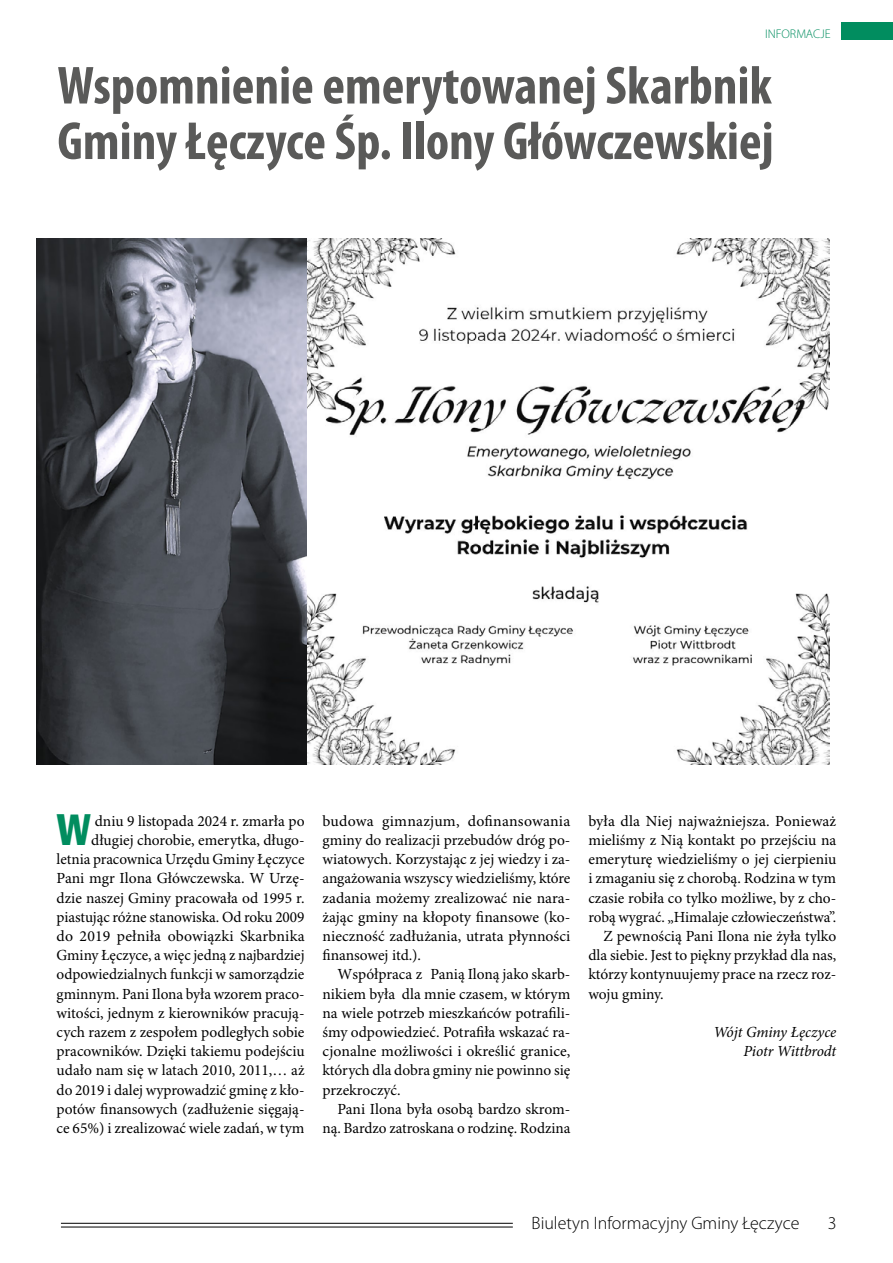
<style>
.page{position:relative;width:893px;height:1263px;background:#fff}
.page>*{position:absolute;margin:0;border:0;box-sizing:border-box;transform-origin:0 0}
.t1{font:700 condensed 54px/55.5px "Myriad Pro";color:#5a5a59}
.t2{font:700 condensed 40.95px "Bernino Sans";color:#018d5f}
.t3{font:300 18px "Myriad Pro";color:#000}
.t4{font:15.45px/19.2px "Minion Pro";color:#000;text-align:right}
.t5{font:italic 15.45px/19.2px "Minion Pro";letter-spacing:-.01em;color:#000;text-align:right}
.t6{font:300 12.6px "Myriad Pro";color:#018d5f}
</style>
<div class="page">
<hr style="left:61px;top:1223px;width:452px;height:1px;background:#000">
<hr style="left:61px;top:1227px;width:452px;height:1px;background:#000">
<div style="left:842px;top:22px;width:51px;height:17px;background:#018d5f"></div>
<img style="left:306px;top:238px;width:523px;height:527px">
<img style="left:36px;top:238px;width:270px;height:527px">
<p class="t6" style="left:765px;top:27px;width:67px">INFORMACJE</p>
<h1 class="t1" style="left:57px;top:59px;width:718px">Wspomnienie emerytowanej Skarbnik<br>Gminy Łęczyce Śp. Ilony Główczewskiej</h1>
<h2 class="t2" style="left:56px;top:805px;width:37px">W</h2>
<p class="t4" style="left:57px;top:812px;width:249px">dniu 9 listopada 2024 r. zmarła po długiej chorobie, emerytka, długo&shy;letnia pracownica Urzędu Gminy Łęczyce Pani mgr Ilona Główczewska. W Urzę&shy;dzie naszej Gminy pracowała od 1995 r. piastując różne stanowiska. Od roku 2009 do 2019 pełniła obowiązki Skarbnika Gminy Łęczyce, a więc jedną z najbardziej odpowiedzialnych funkcji w samorządzie gminnym. Pani Ilona była wzorem praco&shy;witości, jednym z kierowników pracują&shy;cych razem z zespołem podległych sobie pracowników. Dzięki takiemu podejściu udało nam się w latach 2010, 2011,… aż do 2019 i dalej wyprowadzić gminę z kło&shy;potów finansowych (zadłużenie sięgają&shy;ce 65%) i zrealizować wiele zadań, w tym</p>
<p class="t4" style="left:323px;top:812px;width:249px;text-align:justify">budowa gimnazjum, dofinansowania gminy do realizacji przebudów dróg po&shy;wiatowych. Korzystając z jej wiedzy i za&shy;angażowania wszyscy wiedzieliśmy, które zadania możemy zrealizować nie nara&shy;żając gminy na kłopoty finansowe (ko&shy;nieczność zadłużania, utrata płynności finansowej itd.).</p>
<p class="t4" style="left:323px;top:965px;width:249px;text-align:justify;text-indent:15px">Współpraca z Panią Iloną jako skarb&shy;nikiem była dla mnie czasem, w którym na wiele potrzeb mieszkańców potrafili&shy;śmy odpowiedzieć. Potrafiła wskazać ra&shy;cjonalne możliwości i określić granice, których dla dobra gminy nie powinno się przekroczyć.</p>
<p class="t4" style="left:323px;top:1100px;width:249px">Pani Ilona była osobą bardzo skrom&shy;ną. Bardzo zatroskana o rodzinę. Rodzina</p>
<p class="t4" style="left:588px;top:812px;width:249px">była dla Niej najważniejsza. Ponieważ</p>
<p class="t4" style="left:588px;top:831px;width:249px">mieliśmy z Nią kontakt po przejściu na</p>
<p class="t4" style="left:588px;top:850px;width:249px">emeryturę wiedzieliśmy o jej cierpieniu</p>
<p class="t4" style="left:588px;top:869px;width:249px">i zmaganiu się z chorobą. Rodzina w tym</p>
<p class="t4" style="left:588px;top:889px;width:249px">czasie robiła co tylko możliwe, by z cho-</p>
<p class="t4" style="left:588px;top:908px;width:249px">robą wygrać. „Himalaje człowieczeństwa”.</p>
<p class="t4" style="left:603px;top:927px;width:234px">Z pewnością Pani Ilona nie żyła tylko</p>
<p class="t4" style="left:588px;top:946px;width:249px">dla siebie. Jest to piękny przykład dla nas,</p>
<p class="t4" style="left:588px;top:965px;width:249px">którzy kontynuujemy prace na rzecz roz-</p>
<p class="t4" style="left:588px;top:984px;width:77px">woju gminy.</p>
<p class="t5" style="left:713px;top:1023px;width:124px">Wójt Gminy Łęczyce<br>Piotr Wittbrodt</p>
<p class="t3" style="left:532px;top:1213px;width:269px">Biuletyn Informacyjny Gminy Łęczyce</p>
<p class="t3" style="left:828px;top:1213px;width:10px">3</p>
</div>
